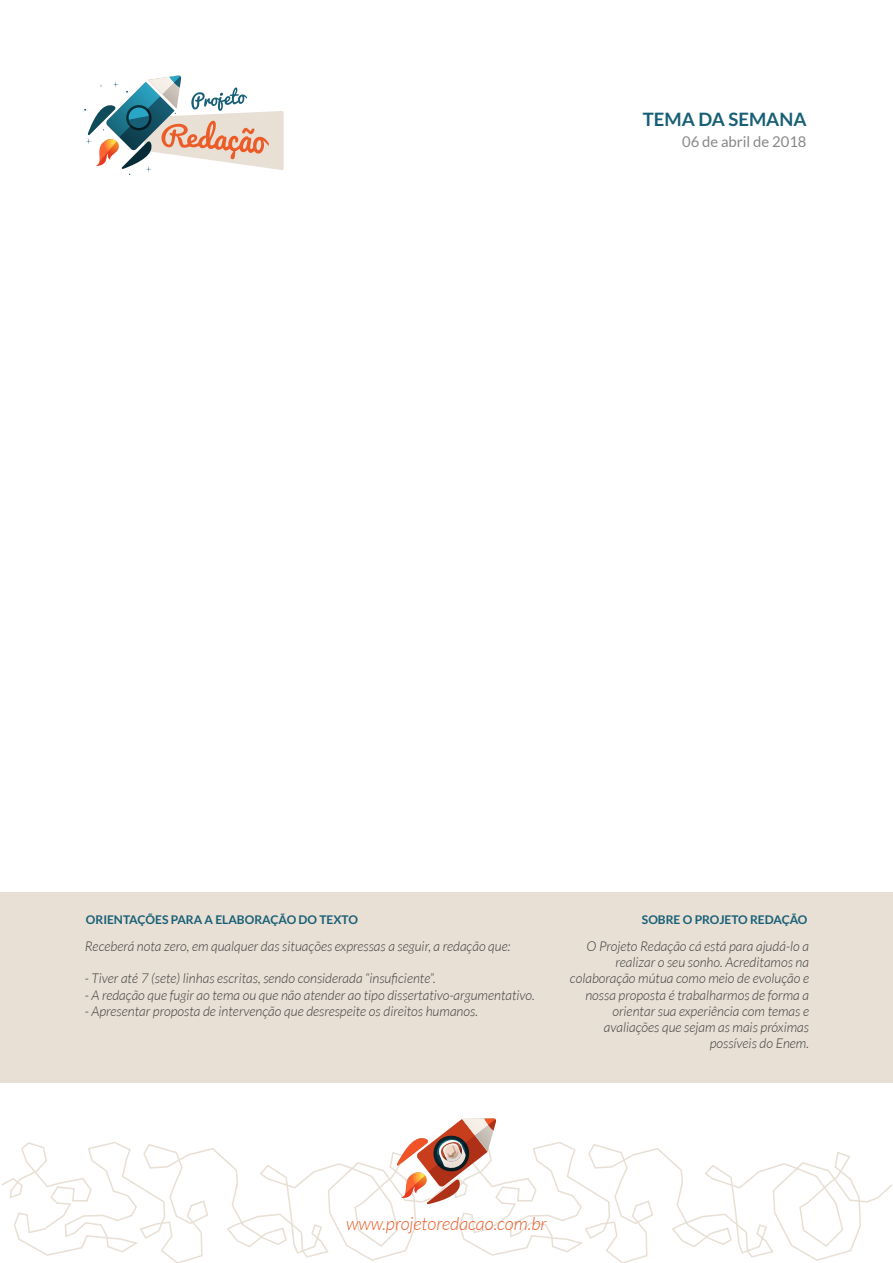
<style>
.page{position:relative;width:893px;height:1263px;background:#fff}
.page>*{position:absolute;margin:0;border:0;box-sizing:border-box;transform-origin:0 0}
.t1{font:700 18.45px "Lato";color:#175f76}
.t2{font:italic 300 18px "Lato";color:#eb5c28}
.t3{font:14.85px "Lato";color:#878787}
.t4{font:italic 300 13.5px/16.2px "Lato";color:#3c3c3b;text-align:right}
.t5{font:700 12px "Lato";color:#175f76}
</style>
<div class="page">
<svg style="left:84px;top:75px;width:200px;height:100px"></svg>
<svg style="left:1px;top:1141px;width:428px;height:122px"></svg>
<svg style="left:459px;top:1141px;width:433px;height:122px"></svg>
<svg style="left:397px;top:1118px;width:99px;height:86px"></svg>
<div style="left:0;top:892px;width:893px;height:191px;background:#e8dfd5"></div>
<h1 class="t1" style="left:643px;top:109px;width:165px">TEMA DA SEMANA</h1>
<p class="t3" style="left:682px;top:133px;width:126px">06 de abril de 2018</p>
<p class="t5" style="left:86px;top:913px;width:274px">ORIENTAÇÕES PARA A ELABORAÇÃO DO TEXTO</p>
<p class="t5" style="left:642px;top:913px;width:167px">SOBRE O PROJETO REDAÇÃO</p>
<p class="t4" style="left:85px;top:938px;width:427px">Receberá nota zero, em qualquer das situações expressas a seguir, a redação que:</p>
<p class="t4" style="left:85px;top:971px;width:352px">- Tiver até 7 (sete) linhas escritas, sendo considerada “insuficiente”.</p>
<p class="t4" style="left:85px;top:987px;width:452px">- A redação que fugir ao tema ou que não atender ao tipo dissertativo-argumentativo.</p>
<p class="t4" style="left:85px;top:1003px;width:395px">- Apresentar proposta de intervenção que desrespeite os direitos humanos.</p>
<p class="t4" style="left:570px;top:938px;width:241px">O Projeto Redação cá está para ajudá-lo a realizar o seu sonho. Acreditamos na colaboração mútua como meio de evolução e nossa proposta é trabalharmos de forma a orientar sua experiência com temas e avaliações que sejam as mais próximas possíveis do Enem.</p>
<h2 class="t2" style="left:346px;top:1214px;width:202px">www.projetoredacao.com.br</h2>
</div>
